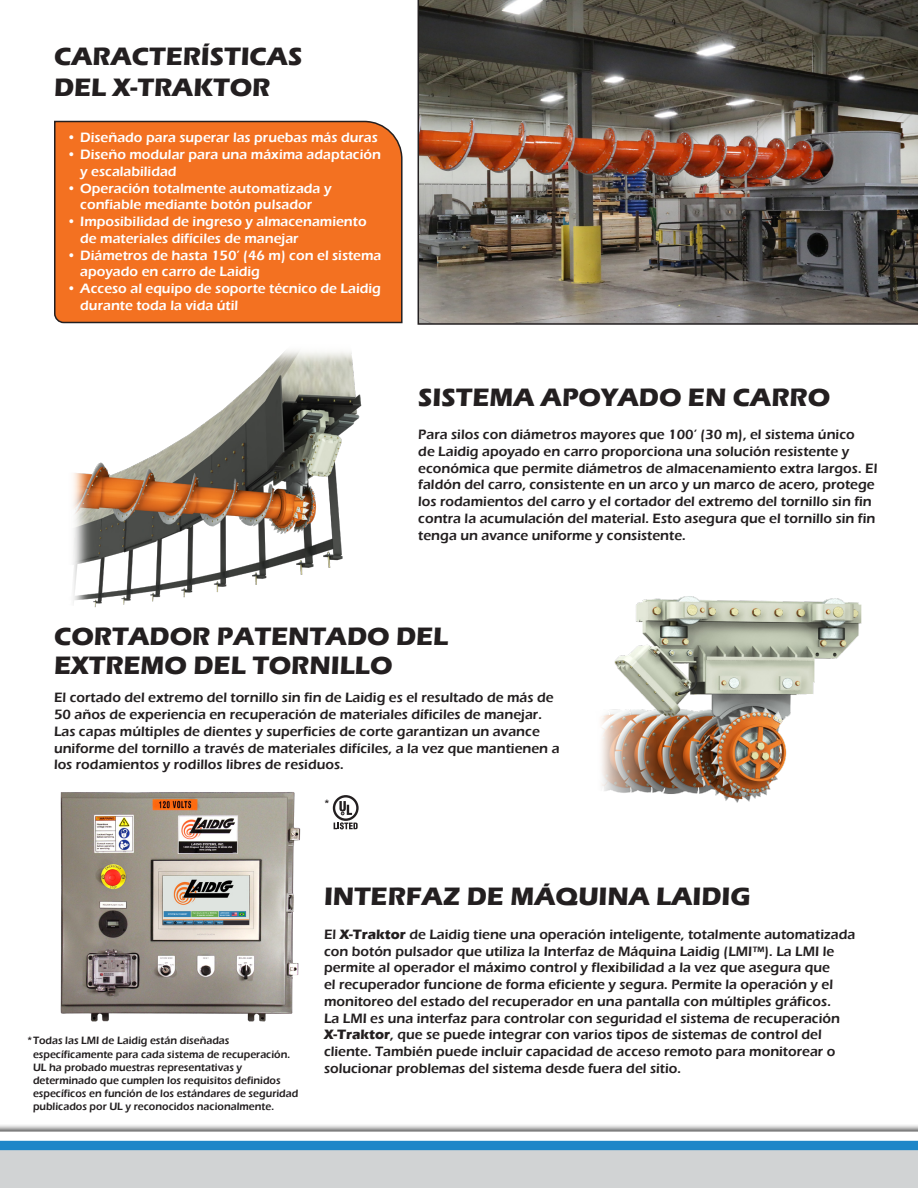
<style>
.page{position:relative;width:918px;height:1188px;background:#fff}
.page>*{position:absolute;margin:0;border:0;box-sizing:border-box;transform-origin:0 0}
.t1{font:700 25.95px/31.2px "Eras ITC";color:#231f20}
.t2{font:600 13.95px/16.8px "Eras ITC";color:#231f20}
.t3{font:600 13.95px/16.8px "Eras ITC";color:#fff}
.Bullet_List_Lg{font:600 10.95px/13.2px "Eras ITC";color:#231f20;scale:.96 1}
.Bullet_List_Lg-2{font:600 10.95px "Eras ITC";color:#231f20}
.s1{font-weight:700}
</style>
<div class="page">
<img style="left:601px;top:596px;width:261px;height:207px">
<img style="left:418px;top:0;width:500px;height:325px">
<div style="left:54px;top:120px;width:349px;height:204px;background:#f37121"></div>
<img style="left:73px;top:350px;width:289px;height:258px">
<img style="left:60px;top:792px;width:241px;height:140px">
<svg style="left:333px;top:795px;width:26px;height:34px"></svg>
<img style="left:0;top:932px;width:918px;height:256px">
<p class="t1" style="left:54px;top:41px;width:250px">CARACTERÍSTICAS<br>DEL X-TRAKTOR</p>
<p class="t3" style="left:67px;top:129px;width:313px">• Diseñado para superar las pruebas más duras</p>
<p class="t3" style="left:80px;top:146px;width:302px;text-indent:-14px">• Diseño modular para una máxima adaptación y escalabilidad</p>
<p class="t3" style="left:67px;top:180px;width:266px;text-align:center">• Operación totalmente automatizada y confiable mediante botón pulsador</p>
<p class="t3" style="left:80px;top:213px;width:288px;text-indent:-14px">• Imposibilidad de ingreso y almacenamiento de materiales difíciles de manejar</p>
<p class="t3" style="left:80px;top:247px;width:303px;text-indent:-14px">• Diámetros de hasta 150’ (46 m) con el sistema apoyado en carro de Laidig</p>
<p class="t3" style="left:80px;top:280px;width:302px;text-indent:-14px">• Acceso al equipo de soporte técnico de Laidig durante toda la vida útil</p>
<p class="t1" style="left:418px;top:382px;width:413px">SISTEMA APOYADO EN CARRO</p>
<p class="t2" style="left:418px;top:426px;width:461px">Para silos con diámetros mayores que 100’ (30 m), el sistema único<br>de Laidig apoyado en carro proporciona una solución resistente y económica que permite diámetros de almacenamiento extra largos. El faldón del carro, consistente en un arco y un marco de acero, protege los rodamientos del carro y el cortador del extremo del tornillo sin fin contra la acumulación del material. Esto asegura que el tornillo sin fin tenga un avance uniforme y consistente.</p>
<p class="t1" style="left:54px;top:622px;width:396px;line-height:28.5px">CORTADOR PATENTADO DEL<br>EXTREMO DEL TORNILLO</p>
<p class="t2" style="left:54px;top:689px;width:507px">El cortado del extremo del tornillo sin fin de Laidig es el resultado de más de 50 años de experiencia en recuperación de materiales díficiles de manejar.<br>Las capas múltiples de dientes y superficies de corte garantizan un avance uniforme del tornillo a través de materiales difíciles, a la vez que mantienen a los rodamientos y rodillos libres de residuos.</p>
<p class="Bullet_List_Lg-2" style="left:324px;top:797px;width:7px">*</p>
<p class="Bullet_List_Lg" style="left:33px;top:1034px;width:278px;text-indent:-6px">*Todas las LMI de Laidig están diseñadas específicamente para cada sistema de recuperación.<br>UL ha probado muestras representativas y determinado que cumplen los requisitos definidos específicos en función de los estándares de seguridad publicados por UL y reconocidos nacionalmente.</p>
<p class="t1" style="left:324px;top:881px;width:428px">INTERFAZ DE MÁQUINA LAIDIG</p>
<p class="t2" style="left:324px;top:926px;width:533px">El <span class="s1">X-Traktor</span> de Laidig tiene una operación inteligente, totalmente automatizada con botón pulsador que utiliza la Interfaz de Máquina Laidig (LMI™). La LMI le permite al operador el máximo control y flexibilidad a la vez que asegura que<br>el recuperador funcione de forma eficiente y segura. Permite la operación y el monitoreo del estado del recuperador en una pantalla con múltiples gráficos.<br>La LMI es una interfaz para controlar con seguridad el sistema de recuperación <span class="s1">X-Traktor</span>, que se puede integrar con varios tipos de sistemas de control del cliente. También puede incluir capacidad de acceso remoto para monitorear o solucionar problemas del sistema desde fuera del sitio.</p>
</div>
